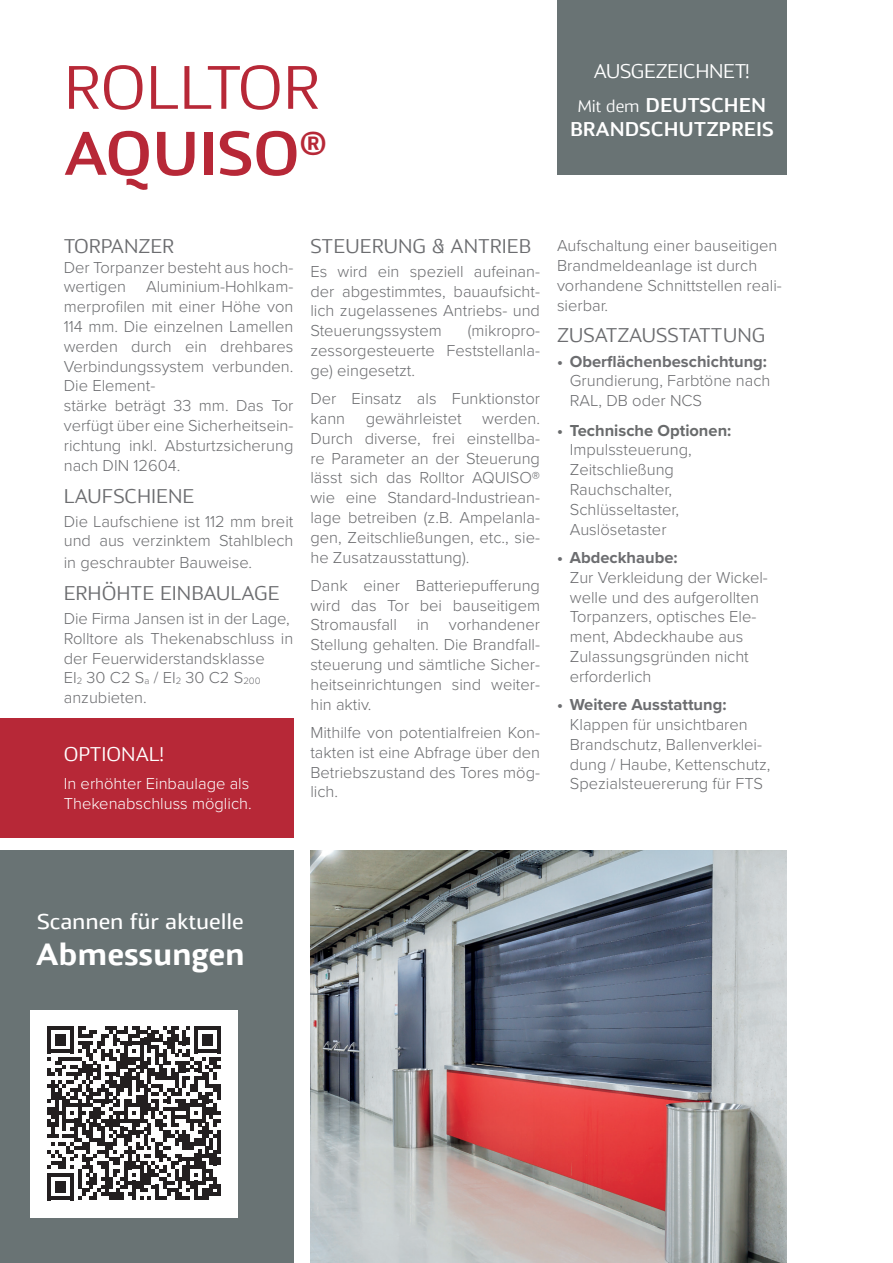
<style>
.page{position:relative;width:893px;height:1263px;background:#fff}
.page>*{position:absolute;margin:0;border:0;box-sizing:border-box;transform-origin:0 0}
.t1{font:300 60px "Kandin";color:#b72837}
.t2{font:500 60px "Kandin";color:#b72837}
.t3{font:700 30px "Kandin";color:#fff}
.t4{font:21px "Kandin";color:#fff}
.t5{font:300 19.5px "Kandin";color:#6c6d70}
.t6{font:500 19.5px "Kandin";color:#fff}
.t7{font:300 19.5px "Kandin";letter-spacing:-.02em;color:#fff}
.t8{font:300 19.5px "Kandin";color:#fff}
.t9{font:300 16.5px/19.8px "Proxima Nova";color:#6c6d70}
.t10{font:300 16.5px "Proxima Nova";color:#fff}
.s1{font-weight:300;font-size:16.5px}
.s2{font-size:9.6px}
.s3{font-weight:700}
.s4{font-weight:700;color:#696b6c}
</style>
<div class="page">
<img style="left:310px;top:850px;width:477px;height:413px">
<div style="left:0;top:719px;width:293px;height:119px;background:#b72837"></div>
<div style="left:0;top:850px;width:293px;height:413px;background:#697374"></div>
<div style="left:30px;top:1010px;width:208px;height:208px;background:#fff"></div>
<svg style="left:47px;top:1026px;width:174px;height:174px"></svg>
<hr style="left:217px;top:1184px;width:4px;height:12px;background:#231f20">
<div style="left:557px;top:0;width:230px;height:174px;background:#697374"></div>
<p class="t1" style="left:64px;top:48px;width:257px">ROLLTOR</p>
<p class="t2" style="left:64px;top:113px;width:265px">AQUISO<sup>®</sup></p>
<p class="t7" style="left:594px;top:59px;width:157px">AUSGEZEICHNET!</p>
<p class="t6" style="left:578px;top:92px;width:190px"><span class="s1">Mit dem</span> DEUTSCHEN</p>
<p class="t6" style="left:570px;top:116px;width:205px">BRANDSCHUTZPREIS</p>
<p class="t5" style="left:64px;top:233px;width:112px">TORPANZER</p>
<p class="t9" style="left:64px;top:256px;width:231px;text-align:justify">Der Torpanzer besteht aus hoch&shy;wertigen Aluminium-Hohlkam&shy;merprofilen mit einer Höhe von 114 mm. Die einzelnen Lamellen werden durch ein drehbares Verbindungssystem verbunden.<br>Die Element-</p>
<p class="t9" style="left:64px;top:395px;width:231px;text-align:justify">stärke beträgt 33 mm. Das Tor verfügt über eine Sicherheitsein&shy;richtung inkl. Absturtzsicherung nach DIN 12604.</p>
<p class="t5" style="left:64px;top:483px;width:132px">LAUFSCHIENE</p>
<p class="t9" style="left:64px;top:510px;width:231px">Die Laufschiene ist 112 mm breit und aus verzinktem Stahlblech</p>
<p class="t9" style="left:64px;top:552px;width:190px">in geschraubter Bauweise.</p>
<p class="t5" style="left:64px;top:580px;width:217px">ERHÖHTE EINBAULAGE</p>
<p class="t9" style="left:64px;top:608px;width:228px">Die Firma Jansen ist in der Lage,</p>
<p class="t9" style="left:64px;top:627px;width:231px">Rolltore als Thekenabschluss in der Feuerwiderstandsklasse</p>
<p class="t9" style="left:64px;top:667px;width:198px">EI<span class="s2">2</span> 30 C2 S<span class="s2">a</span> / EI<span class="s2">2</span> 30 C2 S<span class="s2">200</span></p>
<p class="t9" style="left:64px;top:687px;width:84px">anzubieten.</p>
<p class="t8" style="left:64px;top:741px;width:102px">OPTIONAL!</p>
<p class="t10" style="left:64px;top:771px;width:187px">In erhöhter Einbaulage als</p>
<p class="t10" style="left:64px;top:791px;width:189px">Thekenabschluss möglich.</p>
<p class="t5" style="left:310px;top:233px;width:222px">STEUERUNG &amp; ANTRIEB</p>
<p class="t9" style="left:310px;top:260px;width:231px;text-align:justify">Es wird ein speziell aufeinan&shy;der abgestimmtes, bauaufsicht&shy;lich zugelassenes Antriebs- und Steuerungssystem</p>
<p class="t9" style="left:310px;top:320px;width:231px;text-align:justify;text-indent:157px">(mikropro&shy;zessorgesteuerte Feststellanla&shy;ge) eingesetzt.</p>
<p class="t9" style="left:310px;top:388px;width:231px">Der Einsatz als Funktionstor kann</p>
<p class="t9" style="left:310px;top:408px;width:231px;text-align:justify;text-indent:172px">werden.<br>Durch diverse, frei einstellba&shy;re Parameter an der Steuerung lässt sich das Rolltor AQUISO® wie eine Standard-Industriean&shy;lage betreiben (z.B. Ampelanla&shy;gen, Zeitschließungen, etc., sie&shy;he Zusatzausstattung).</p>
<p class="t9" style="left:310px;top:574px;width:231px;text-align:justify">Dank einer Batteriepufferung wird das Tor bei bauseitigem Stromausfall in vorhandener Stellung gehalten. Die Brandfall&shy;steuerung und sämtliche Sicher&shy;heitseinrichtungen sind weiter&shy;hin aktiv.</p>
<p class="t9" style="left:310px;top:722px;width:231px;text-align:justify">Mithilfe von potentialfreien Kon&shy;takten ist eine Abfrage über den Betriebszustand des Tores mög&shy;lich.</p>
<p class="t9" style="left:366px;top:408px;width:97px">gewährleistet</p>
<p class="t9" style="left:557px;top:235px;width:226px">Aufschaltung einer bauseitigen<br>Brandmeldeanlage ist durch vorhandene Schnittstellen reali&shy;sierbar.</p>
<p class="t5" style="left:557px;top:323px;width:210px">ZUSATZAUSSTATTUNG</p>
<p class="t9" style="left:570px;top:350px;width:202px;text-indent:-13px"><span class="s3">• Oberflächenbeschichtung:<br></span>Grundierung, Farbtöne nach<br>RAL, DB oder NCS</p>
<p class="t9" style="left:570px;top:419px;width:163px;text-indent:-13px"><span class="s4">• Technische Optionen:<br></span>Impulssteuerung,<br>Zeitschließung<br>Rauchschalter,</p>
<p class="t9" style="left:570px;top:499px;width:111px">Schlüsseltaster,</p>
<p class="t9" style="left:570px;top:518px;width:98px">Auslösetaster</p>
<p class="t9" style="left:570px;top:547px;width:200px;text-indent:-13px"><span class="s3">• Abdeckhaube:<br></span>Zur Verkleidung der Wickel&shy;welle und des aufgerollten<br>Torpanzers, optisches Ele&shy;ment, Abdeckhaube aus<br>Zulassungsgründen nicht erforderlich</p>
<p class="t9" style="left:570px;top:694px;width:202px;text-indent:-13px"><span class="s3">• Weitere Ausstattung:<br></span>Klappen für unsichtbaren<br>Brandschutz, Ballenverklei&shy;dung / Haube, Kettenschutz,<br>Spezialsteuererung für FTS</p>
<p class="t4" style="left:37px;top:908px;width:208px">Scannen für aktuelle</p>
<p class="t3" style="left:36px;top:934px;width:211px">Abmessungen</p>
</div>
